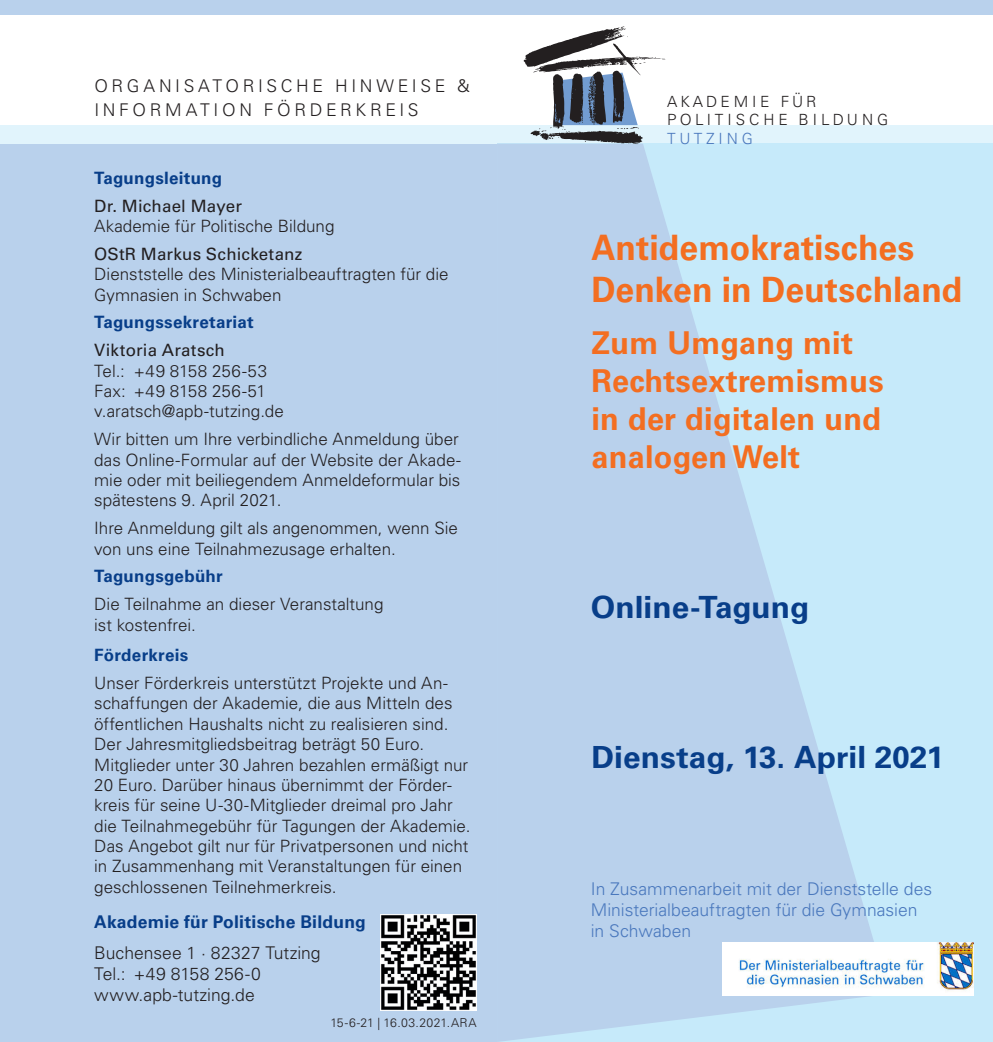
<style>
.page{position:relative;width:993px;height:1042px;background:#fff}
.page>*{position:absolute;margin:0;border:0;box-sizing:border-box;transform-origin:0 0}
.Titel_1_32p{font:700 35px/42px "Univers LT Std";letter-spacing:.005em;color:#f36e21;scale:.96 1}
.Titel_1_32p-2{font:700 31.5px/37.8px "Univers LT Std";letter-spacing:.01em;color:#f36e21}
.Titel_3_18p{font:700 30.62px "Univers LT Std";color:#083e89}
.Titel_Koopera_blau_1{font:300 17.5px/21px "Univers LT Std";color:#4a78bd}
.Programm_Fließtext_1{font:300 17.5px/21px "Univers LT Std";color:#231f20}
.Rubrik{font:300 17.5px/24px "Univers LT Std";letter-spacing:.205em;color:#231f20}
.Programm-Zwiti_gruen{font:700 17.5px "Univers LT Std";letter-spacing:.01em;color:#083e89}
.Fließtext_10{font:300 16.97px/20.3px "Univers LT Std";color:#231f20}
.Fließtext_10-2{font:700 16.97px "Univers LT Std";letter-spacing:.015em;color:#083e89}
.Programm-Zwiti_d-bla{font:700 16.97px "Univers LT Std";letter-spacing:.01em;color:#083e89}
.t1{font:300 15.4px "Univers LT Std";letter-spacing:.245em;color:#231f20}
.t2{font:300 15.4px "Univers LT Std";letter-spacing:.2em;color:#231f20}
.t3{font:300 15.4px "Univers LT Std";letter-spacing:.25em;color:#4a78bd}
.Tagungsnummer{font:300 12.25px "Univers LT Std";letter-spacing:.02em;color:#231f20}
.s1{font-weight:400}
.s2{font-size:17.5px}
</style>
<div class="page">
<div style="left:0;top:144px;width:496px;height:898px;background:#b9d1ec"></div>
<img style="left:380px;top:915px;width:96px;height:95px">
<div style="left:0;top:0;width:992px;height:15px;background:#b9d1ec"></div>
<div style="left:0;top:125px;width:992px;height:19px;background:#e1f4fc"></div>
<div style="left:497px;top:144px;width:495px;height:898px;background:#c6eafa"></div>
<svg style="left:497px;top:144px;width:391px;height:898px;fill:#b9d1ec"></svg>
<svg style="left:523px;top:27px;width:142px;height:117px"></svg>
<img style="left:722px;top:943px;width:250px;height:52px">
<p class="Rubrik" style="left:94px;top:74px;width:377px">ORGANISATORISCHE HINWEISE &amp;<br>INFORMATION FÖRDERKREIS</p>
<p class="Programm-Zwiti_d-bla" style="left:94px;top:168px;width:129px">Tagungsleitung</p>
<p class="Fließtext_10" style="left:94px;top:195px;width:242px"><span class="s1">Dr. Michael Mayer<br></span>Akademie für Politische Bildung</p>
<p class="Fließtext_10" style="left:94px;top:244px;width:356px"><span class="s1">OStR Markus Schicketanz<br></span>Dienststelle des Ministerialbeauftragten für die<br>Gymnasien in Schwaben</p>
<p class="Fließtext_10-2" style="left:94px;top:312px;width:161px">Tagungssekretariat</p>
<p class="Fließtext_10" style="left:94px;top:340px;width:191px"><span class="s1">Viktoria Aratsch<br></span>Tel.: +49 8158 256-53<br>Fax: +49 8158 256-51 v.aratsch@apb-tutzing.de</p>
<p class="Fließtext_10" style="left:94px;top:429px;width:368px">Wir bitten um Ihre verbindliche Anmeldung über das Online-Formular auf der Website der Akade&shy;mie oder mit beiliegendem Anmeldeformular bis spätestens 9. April 2021.</p>
<p class="Fließtext_10" style="left:94px;top:518px;width:365px">Ihre Anmeldung gilt als angenommen, wenn Sie von uns eine Teilnahmezusage erhalten.</p>
<p class="Fließtext_10-2" style="left:94px;top:566px;width:130px">Tagungsgebühr</p>
<p class="Fließtext_10" style="left:94px;top:594px;width:291px">Die Teilnahme an dieser Veranstaltung ist kostenfrei.</p>
<p class="Fließtext_10-2" style="left:94px;top:645px;width:96px">Förderkreis</p>
<p class="Fließtext_10" style="left:94px;top:673px;width:378px">Unser Förderkreis unterstützt Projekte und An&shy;schaffungen der Akademie, die aus Mitteln des öffentlichen Haushalts nicht zu realisieren sind.<br>Der Jahresmitgliedsbeitrag beträgt 50 Euro.<br>Mitglieder unter 30 Jahren bezahlen ermäßigt nur 20 Euro. Darüber hinaus übernimmt der Förder&shy;kreis für seine U-30-Mitglieder dreimal pro Jahr die Teilnahmegebühr für Tagungen der Akademie.<br>Das Angebot gilt nur für Privatpersonen und nicht in Zusammenhang mit Veranstaltungen für einen geschlossenen Teilnehmerkreis<span class="s2">.</span></p>
<p class="Programm-Zwiti_gruen" style="left:94px;top:911px;width:273px">Akademie für Politische Bildung</p>
<p class="Programm_Fließtext_1" style="left:94px;top:942px;width:228px">Buchensee 1 · 82327 Tutzing<br>Tel.: +49 8158 256-0</p>
<p class="Programm_Fließtext_1" style="left:94px;top:984px;width:162px">www.apb-tutzing.de</p>
<p class="Tagungsnummer" style="left:330px;top:1015px;width:148px">15-6-21 | 16.03.2021.ARA</p>
<p class="t2" style="left:666px;top:92px;width:151px">AKADEMIE FÜR</p>
<p class="t1" style="left:666px;top:110px;width:223px">POLITISCHE BILDUNG</p>
<p class="t3" style="left:666px;top:129px;width:87px">TUTZING</p>
<p class="Titel_1_32p" style="left:591px;top:226px;width:388px">Antidemokratisches<br>Denken in Deutschland</p>
<p class="Titel_1_32p-2" style="left:591px;top:324px;width:293px">Zum Umgang mit<br>Rechtsextremismus in der digitalen und analogen Welt</p>
<p class="Titel_3_18p" style="left:590px;top:589px;width:220px">Online-Tagung</p>
<p class="Titel_3_18p" style="left:591px;top:739px;width:354px">Dienstag, 13. April 2021</p>
<p class="Titel_Koopera_blau_1" style="left:590px;top:878px;width:343px">In Zusammenarbeit mit der Dienststelle des<br>Ministerialbeauftragten für die Gymnasien in Schwaben</p>
</div>
